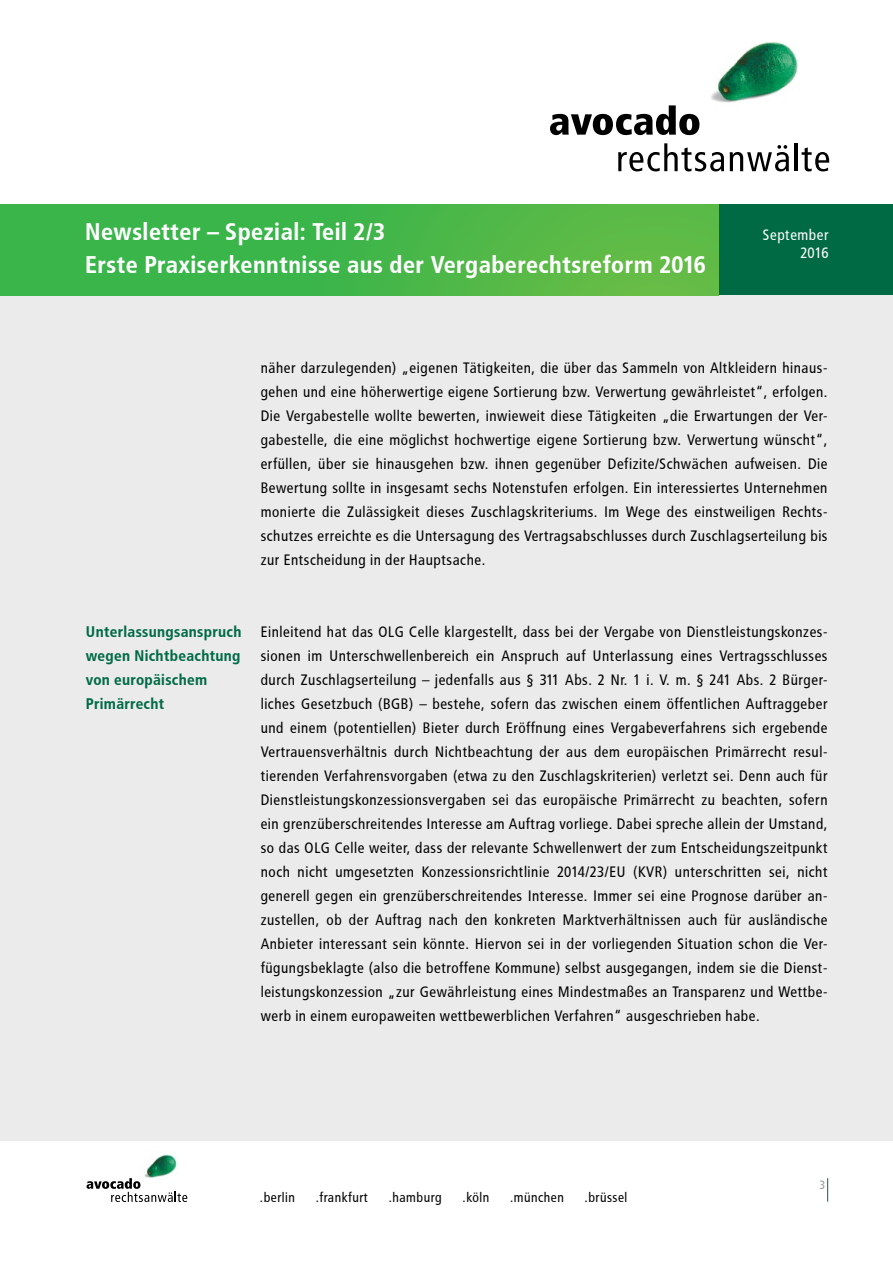
<style>
.page{position:relative;width:893px;height:1263px;background:#fff}
.page>*{position:absolute;margin:0;border:0;box-sizing:border-box;transform-origin:0 0}
.t1{font:700 24px/33px "Avocado";color:#fff}
.t2{font:700 15.3px/24px "Avocado";color:#006a45}
.t3{font:15px/24px "Avocado";color:#000;text-align:justify}
.t4{font:15px/18px "Avocado";color:#fff;text-align:right}
.t5{font:13.5px "Avocado";color:#000}
.t6{font:12px "Avocado";color:#97999c}
</style>
<div class="page">
<img style="left:711px;top:42px;width:87px;height:61px">
<svg style="left:550px;top:105px;width:149px;height:30px"></svg>
<svg style="left:618px;top:143px;width:106px;height:28px"></svg>
<svg style="left:730px;top:145px;width:59px;height:26px"></svg>
<hr style="left:795px;top:143px;width:3px;height:28px;background:#000">
<svg style="left:802px;top:147px;width:27px;height:24px"></svg>
<div style="left:719px;top:204px;width:174px;height:92px;background:#006a45"></div>
<svg style="left:827px;top:1178px;width:1px;height:23px"></svg>
<div style="left:0;top:296px;width:893px;height:845px;background:#ebebec"></div>
<img style="left:144px;top:1154px;width:33px;height:24px">
<svg style="left:87px;top:1178px;width:100px;height:24px"></svg>
<div style="left:0;top:204px;width:719px;height:92px;background:linear-gradient(to right,#2eb34b,#61bb46)"></div>
<h1 class="t1" style="left:85px;top:215px;width:623px">Newsletter – Spezial: Teil 2/3<br>Erste Praxiserkenntnisse aus der Vergaberechtsreform 2016</h1>
<p class="t4" style="left:763px;top:226px;width:68px">September<br>2016</p>
<p class="t3" style="left:261px;top:355px;width:569px">näher darzulegenden) „eigenen Tätigkeiten, die über das Sammeln von Altkleidern hinaus&shy;gehen und eine höherwertige eigene Sortierung bzw. Verwertung gewährleistet“, erfolgen.<br>Die Vergabestelle wollte bewerten, inwieweit diese Tätigkeiten „die Erwartungen der Ver&shy;gabestelle, die eine möglichst hochwertige eigene Sortierung bzw. Verwertung wünscht“, erfüllen, über sie hinausgehen bzw. ihnen gegenüber Defizite/Schwächen aufweisen. Die Bewertung sollte in insgesamt sechs Notenstufen erfolgen. Ein interessiertes Unternehmen monierte die Zulässigkeit dieses Zuschlagskriteriums. Im Wege des einstweiligen Rechts&shy;schutzes erreichte es die Untersagung des Vertragsabschlusses durch Zuschlagserteilung bis zur Entscheidung in der Hauptsache.</p>
<p class="t2" style="left:86px;top:619px;width:157px">Unterlassungsanspruch wegen Nichtbeachtung von europäischem<br>Primärrecht</p>
<p class="t3" style="left:261px;top:619px;width:569px">Einleitend hat das OLG Celle klargestellt, dass bei der Vergabe von Dienstleistungskonzes&shy;sionen im Unterschwellenbereich ein Anspruch auf Unterlassung eines Vertragsschlusses durch Zuschlagserteilung – jedenfalls aus § 311 Abs. 2 Nr. 1 i. V. m. § 241 Abs. 2 Bürger&shy;liches Gesetzbuch (BGB) – bestehe, sofern das zwischen einem öffentlichen Auftraggeber und einem (potentiellen) Bieter durch Eröffnung eines Vergabeverfahrens sich ergebende Vertrauensverhältnis durch Nichtbeachtung der aus dem europäischen Primärrecht resul&shy;tierenden Verfahrensvorgaben (etwa zu den Zuschlagskriterien) verletzt sei. Denn auch für Dienstleistungskonzessionsvergaben sei das europäische Primärrecht zu beachten, sofern ein grenzüberschreitendes Interesse am Auftrag vorliege. Dabei spreche allein der Umstand, so das OLG Celle weiter, dass der relevante Schwellenwert der zum Entscheidungszeitpunkt noch nicht umgesetzten Konzessionsrichtlinie 2014/23/EU (KVR) unterschritten sei, nicht generell gegen ein grenzüberschreitendes Interesse. Immer sei eine Prognose darüber an&shy;zustellen, ob der Auftrag nach den konkreten Marktverhältnissen auch für ausländische Anbieter interessant sein könnte. Hiervon sei in der vorliegenden Situation schon die Ver&shy;fügungsbeklagte (also die betroffene Kommune) selbst ausgegangen, indem sie die Dienst&shy;leistungskonzession „zur Gewährleistung eines Mindestmaßes an Transparenz und Wettbe&shy;werb in einem europaweiten wettbewerblichen Verfahren“ ausgeschrieben habe.</p>
<p class="t5" style="left:260px;top:1189px;width:37px">.berlin</p>
<p class="t5" style="left:316px;top:1189px;width:54px">.frankfurt</p>
<p class="t5" style="left:389px;top:1189px;width:55px">.hamburg</p>
<p class="t5" style="left:463px;top:1189px;width:29px">.köln</p>
<p class="t5" style="left:510px;top:1189px;width:56px">.münchen</p>
<p class="t5" style="left:585px;top:1189px;width:45px">.brüssel</p>
<p class="t6" style="left:819px;top:1178px;width:8px">3</p>
</div>
